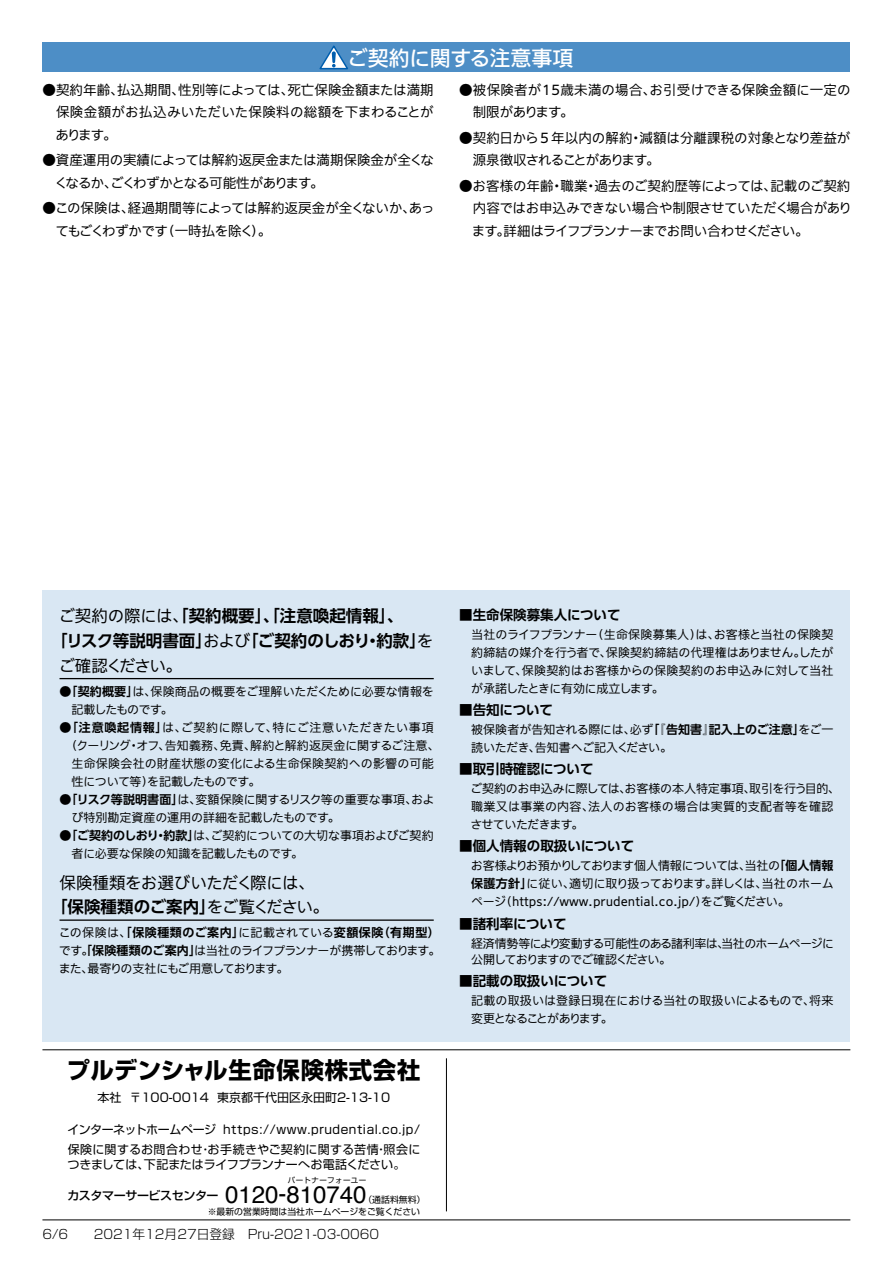
<style>
.page{position:relative;width:893px;height:1263px;background:#fff}
.page>*{position:absolute;margin:0;border:0;box-sizing:border-box;transform-origin:0 0}
.t1{font:700 23.4px "Shin Go Pro";letter-spacing:.03em;color:#000}
.t2{font:500 21px "Iwa UCDA Goth Std";letter-spacing:-.005em;color:#fff}
.t3{font:700 16.5px/24.8px "UD Shin Go Pr 6 De";color:#000}
.t4{font:100 16.5px "Iwa UCDA Goth Std";letter-spacing:-.03em;color:#000}
.t5{font:100 16.5px "Iwa UCDA Goth Std";letter-spacing:-.08em;color:#000}
.t6{font:100 13.5px/22.5px "Iwa UCDA Goth Std";letter-spacing:-.005em;color:#000}
.t7{font:100 13.5px/22.5px "Iwa UCDA Goth Std";letter-spacing:-.025em;color:#000}
.t8{font:700 13.5px "UD Shin Go Pr 6 De";color:#000}
.t9{font:100 13.5px/22.5px "Iwa UCDA Goth Std";letter-spacing:.02em;color:#000}
.t10{font:300 12.75px "Shin Go Pro";color:#000}
.t11{font:100 12px/18px "Iwa UCDA Goth Std";letter-spacing:-.01em;color:#000}
.t12{font:12px/20.2px "Shin Go Pro";letter-spacing:.035em;color:#000}
.t13{font:12px "Shin Go Pro";color:#000}
.t14{font:100 12px/18px "Iwa UCDA Goth Std";letter-spacing:-.07em;color:#000}
.t15{font:100 12px/16.5px "Iwa UCDA Goth Std";letter-spacing:-.06em;color:#000}
.t16{font:700 12px "UD Shin Go Pr 6 De";letter-spacing:.045em;color:#000}
.t17{font:100 12px "Iwa UCDA Goth Std";letter-spacing:.045em;color:#000}
.t18{font:100 12px "Iwa UCDA Goth Std";letter-spacing:.02em;color:#000}
.t19{font:500 12px "Shin Go Pro";letter-spacing:-.035em;color:#000}
.t20{font:100 12px "Iwa UCDA Goth Std";letter-spacing:-.05em;color:#000}
.t21{font:8.85px "Shin Go Pro";color:#000}
.t22{font:7.5px "Shin Go Pro";letter-spacing:.05em;color:#000}
.s1{font-family:"Iwa UCDA Goth Std";font-weight:100}
.s2{font-family:"UD Shin Go Pr 6 De";font-weight:700}
.s3{font-family:"Helvetica";font-weight:400;font-size:24px}
</style>
<div class="page">
<hr style="left:42px;top:1049px;width:808px;height:1px;background:#000">
<hr style="left:42px;top:1219px;width:808px;height:1px;background:#000">
<hr style="left:446px;top:1058px;width:1px;height:153px;background:#000">
<div style="left:43px;top:591px;width:807px;height:451px;background:#d9e7f3"></div>
<hr style="left:60px;top:678px;width:374px;height:1px;background:#000">
<hr style="left:60px;top:919px;width:374px;height:2px;background:#000">
<div style="left:43px;top:43px;width:807px;height:29px;background:#4d8ec6"></div>
<svg style="left:319px;top:45px;width:29px;height:25px"></svg>
<h2 class="t2" style="left:347px;top:42px;width:228px">ご契約に関する注意事項</h2>
<p class="t6" style="left:56px;top:78px;width:380px;text-align:justify;text-indent:-13px">●契約年齢、払込期間、性別等によっては、死亡保険金額または満期保険金額がお払込みいただいた保険料の総額を下まわることがあります。</p>
<p class="t6" style="left:55px;top:148px;width:381px;text-indent:-12px">●資産運用の実績によっては解約返戻金または満期保険金が全くなくなるか、ごくわずかとなる可能性があります。</p>
<p class="t6" style="left:55px;top:196px;width:381px;text-indent:-13px">●この保険は、経過期間等によっては解約返戻金が全くないか、あってもごくわずかです（一時払を除く）。</p>
<p class="t9" style="left:473px;top:78px;width:379px;text-indent:-14px">●被保険者が15歳未満の場合、お引受けできる保険金額に一定の制限があります。</p>
<p class="t6" style="left:473px;top:126px;width:379px;text-indent:-14px">●契約日から５年以内の解約・減額は分離課税の対象となり差益が源泉徴収されることがあります。</p>
<p class="t7" style="left:472px;top:174px;width:382px;text-indent:-13px">●お客様の年齢・職業・過去のご契約歴等によっては、記載のご契約内容ではお申込みできない場合や制限させていただく場合があります。詳細はライフプランナーまでお問い合わせください。</p>
<h3 class="t3" style="left:51px;top:603px;width:384px;text-indent:7px"><span class="s1">ご契約の際には、</span>「契約概要」、「注意喚起情報」、<br>「リスク等説明書面」<span class="s1">および</span>「ご契約のしおり・約款」<span class="s1">を</span></h3>
<h3 class="t5" style="left:58px;top:654px;width:125px">ご確認ください。</h3>
<p class="t11" style="left:72px;top:681px;width:364px;text-indent:-12px">●<span class="s2">「契約概要」</span>は、保険商品の概要をご理解いただくために必要な情報を記載したものです。</p>
<p class="t17" style="left:60px;top:718px;width:376px">●<span class="s2">「注意喚起情報」</span>は、ご契約に際して、特にご注意いただきたい事項</p>
<p class="t11" style="left:66px;top:735px;width:375px">（クーリング・オフ、告知義務、免責、解約と解約返戻金に関するご注意、</p>
<p class="t18" style="left:72px;top:754px;width:364px">生命保険会社の財産状態の変化による生命保険契約への影響の可能</p>
<p class="t20" style="left:72px;top:772px;width:190px">性について等）を記載したものです。</p>
<p class="t11" style="left:72px;top:789px;width:364px;text-indent:-12px">●<span class="s2">「リスク等説明書面」</span>は、変額保険に関するリスク等の重要な事項、および特別勘定資産の運用の詳細を記載したものです。</p>
<p class="t11" style="left:72px;top:825px;width:364px;text-indent:-12px">●<span class="s2">「ご契約のしおり・約款」</span>は、ご契約についての大切な事項およびご契約者に必要な保険の知識を記載したものです。</p>
<h3 class="t4" style="left:60px;top:870px;width:257px">保険種類をお選びいただく際には、</h3>
<h3 class="t3" style="left:51px;top:894px;width:279px">「保険種類のご案内」<span class="s1">をご覧ください。</span></h3>
<p class="t16" style="left:59px;top:923px;width:383px"><span class="s1">この保険は、</span>「保険種類のご案内」<span class="s1">に記載されている</span>変額保険（有期型）</p>
<p class="t14" style="left:59px;top:941px;width:383px">です。<span class="s2">「保険種類のご案内」</span>は当社のライフプランナーが携帯しております。また、最寄りの支社にもご用意しております。</p>
<h1 class="t1" style="left:67px;top:1051px;width:355px">プルデンシャル生命保険株式会社</h1>
<p class="t13" style="left:97px;top:1088px;width:294px">本社 〒100-0014 東京都千代田区永田町2-13-10</p>
<p class="t12" style="left:68px;top:1117px;width:354px">インターネットホームページ https://www.prudential.co.jp/保険に関するお問合わせ・お手続きやご契約に関する苦情・照会に</p>
<p class="t13" style="left:68px;top:1154px;width:340px">つきましては、下記またはライフプランナーへお電話ください。</p>
<p class="t22" style="left:288px;top:1174px;width:80px">パートナーフォーユー</p>
<p class="t19" style="left:68px;top:1186px;width:301px">カスタマーサービスセンター <span class="s3">0120-810740</span></p>
<p class="t21" style="left:363px;top:1193px;width:63px">（通話料無料）</p>
<p class="t21" style="left:208px;top:1204px;width:214px">※最新の営業時間は当社ホームページをご覧ください</p>
<p class="t10" style="left:43px;top:1224px;width:338px">6/6　　2021年12月27日登録　Pru-2021-03-0060</p>
<p class="t8" style="left:459px;top:603px;width:163px">■生命保険募集人について</p>
<p class="t11" style="left:471px;top:624px;width:364px;text-align:justify">当社のライフプランナー（生命保険募集人）は、お客様と当社の保険契約締結の媒介を行う者で、保険契約締結の代理権はありません。したがいまして、保険契約はお客様からの保険契約のお申込みに対して当社が承諾したときに有効に成立します。</p>
<p class="t8" style="left:459px;top:699px;width:95px">■告知について</p>
<p class="t11" style="left:471px;top:719px;width:364px">被保険者が告知される際には、必ず<span class="s2">「『告知書』記入上のご注意」</span>をご一読いただき、告知書へご記入ください。</p>
<p class="t8" style="left:459px;top:758px;width:136px">■取引時確認について</p>
<p class="t11" style="left:470px;top:779px;width:371px">ご契約のお申込みに際しては、お客様の本人特定事項、取引を行う目的、職業又は事業の内容、法人のお客様の場合は実質的支配者等を確認させていただきます。</p>
<p class="t8" style="left:459px;top:835px;width:176px">■個人情報の取扱いについて</p>
<p class="t11" style="left:471px;top:856px;width:364px;text-align:justify">お客様よりお預かりしております個人情報については、当社の<span class="s2">「個人情報保護方針」</span>に従い、適切に取り扱っております。詳しくは、当社のホームページ（https://www.prudential.co.jp/）をご覧ください。</p>
<p class="t8" style="left:459px;top:912px;width:109px">■諸利率について</p>
<p class="t15" style="left:471px;top:934px;width:365px">経済情勢等により変動する可能性のある諸利率は、当社のホームページに公開しておりますのでご確認ください。</p>
<p class="t8" style="left:459px;top:970px;width:149px">■記載の取扱いについて</p>
<p class="t11" style="left:471px;top:991px;width:364px">記載の取扱いは登録日現在における当社の取扱いによるもので、将来変更となることがあります。</p>
</div>
